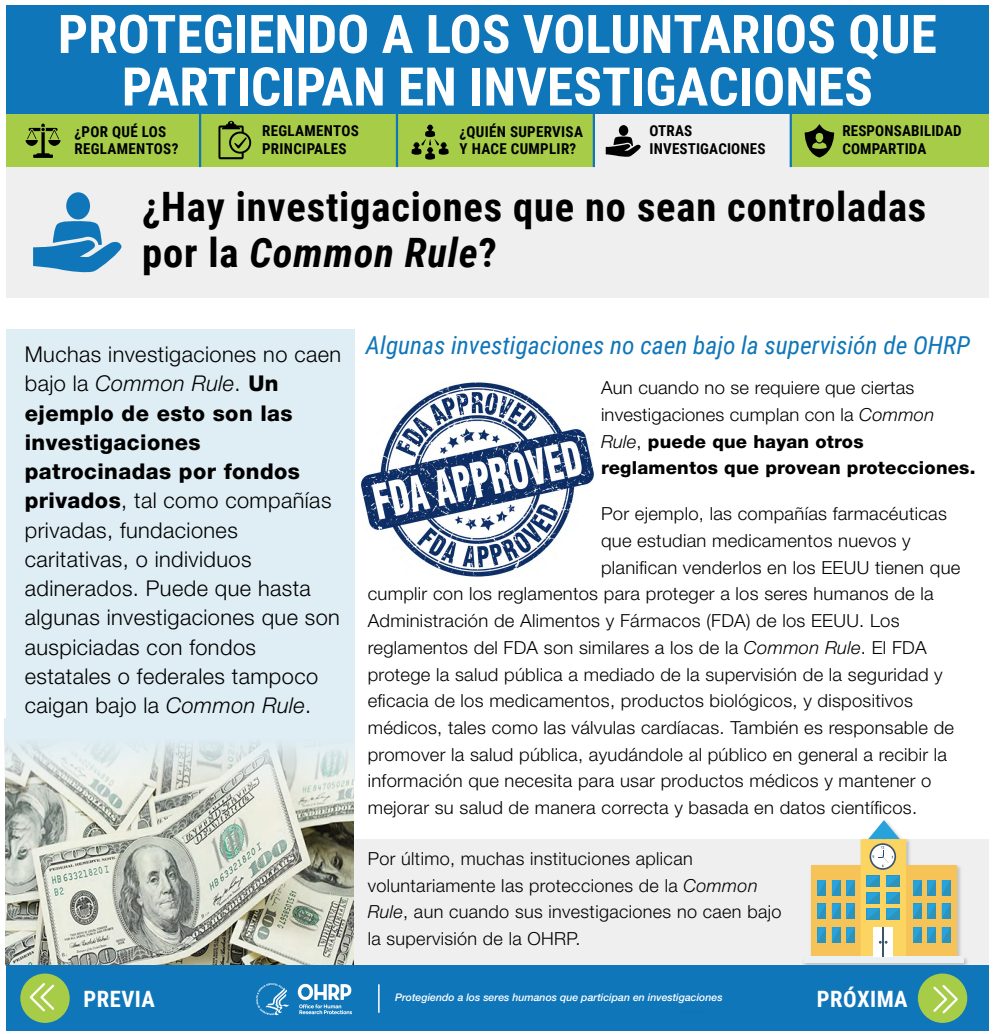
<style>
.page{position:relative;width:993px;height:1034px;background:#fff}
.page>*{position:absolute;margin:0;border:0;box-sizing:border-box;transform-origin:0 0}
.t1{font:700 53.25px/52.5px "Roboto Condensed";color:#fff;text-align:center}
.t2{font:700 40.5px/45.8px "Roboto Condensed";letter-spacing:.02em;color:#000}
.t3{font:italic 24.75px "Roboto Condensed";color:#0f76b9}
.t4{font:700 22.5px "Roboto Condensed";letter-spacing:.02em;color:#fff}
.t5{font:300 21.75px/29.2px "Helvetica Neue LT Std";letter-spacing:.02em;color:#000}
.t6{font:300 18px/26.7px "Helvetica Neue LT Std";letter-spacing:.015em;color:#000}
.t7{font:700 15px/17.2px "Roboto Condensed";letter-spacing:.02em;color:#000}
.t8{font:italic 500 10.5px "Helvetica Neue LT Std";color:#fff}
.s1{font-style:italic}
.s2{font-weight:800}
</style>
<div class="page">
<div style="left:6px;top:6px;width:982px;height:161px;background:#0f76b9"></div>
<div style="left:6px;top:839px;width:982px;height:126px;background:#efefef"></div>
<div style="left:6px;top:329px;width:348px;height:451px;background:#dfedf4"></div>
<div style="left:6px;top:167px;width:982px;height:130px;background:#efefef"></div>
<img style="left:803px;top:839px;width:165px;height:126px">
<div style="left:6px;top:115px;width:982px;height:52px;background:#a7cd48"></div>
<div style="left:594px;top:115px;width:195px;height:52px;background:#efefef"></div>
<hr style="left:199px;top:113px;width:2px;height:54px;background:#0f76b9">
<hr style="left:396px;top:113px;width:2px;height:54px;background:#0f76b9">
<hr style="left:592px;top:113px;width:3px;height:54px;background:#0f76b9">
<hr style="left:789px;top:113px;width:2px;height:54px;background:#0f76b9">
<svg style="left:26px;top:123px;width:35px;height:35px"></svg>
<svg style="left:229px;top:131px;width:22px;height:23px"></svg>
<svg style="left:231px;top:133px;width:18px;height:19px"></svg>
<svg style="left:218px;top:121px;width:29px;height:38px"></svg>
<svg style="left:411px;top:125px;width:38px;height:35px"></svg>
<div style="left:618px;top:125px;width:10px;height:11px;background:#000;border-radius:50%"></div>
<svg style="left:605px;top:136px;width:36px;height:21px"></svg>
<svg style="left:804px;top:124px;width:30px;height:33px"></svg>
<div style="left:66px;top:192px;width:24px;height:27px;background:#0f76b9;border-radius:50%"></div>
<svg style="left:33px;top:221px;width:89px;height:52px"></svg>
<img style="left:5px;top:760px;width:349px;height:204px">
<svg style="left:4px;top:718px;width:349px;height:84px"></svg>
<img style="left:361px;top:382px;width:232px;height:195px">
<div style="left:6px;top:965px;width:982px;height:65px;background:#0f76b9"></div>
<div style="left:810px;top:864px;width:146px;height:92px;background:#f6c358"></div>
<svg style="left:941px;top:880px;width:9px;height:14px"></svg>
<svg style="left:941px;top:903px;width:9px;height:15px"></svg>
<svg style="left:941px;top:927px;width:9px;height:14px"></svg>
<svg style="left:927px;top:880px;width:8px;height:14px"></svg>
<svg style="left:927px;top:903px;width:8px;height:15px"></svg>
<svg style="left:927px;top:927px;width:8px;height:14px"></svg>
<svg style="left:913px;top:880px;width:8px;height:14px"></svg>
<svg style="left:913px;top:903px;width:8px;height:15px"></svg>
<svg style="left:913px;top:927px;width:8px;height:14px"></svg>
<div style="left:803px;top:956px;width:160px;height:6px;background:#ebf0f3"></div>
<svg style="left:846px;top:880px;width:8px;height:14px"></svg>
<svg style="left:846px;top:903px;width:8px;height:15px"></svg>
<svg style="left:846px;top:927px;width:8px;height:14px"></svg>
<svg style="left:817px;top:880px;width:23px;height:14px"></svg>
<svg style="left:817px;top:903px;width:23px;height:15px"></svg>
<svg style="left:817px;top:927px;width:23px;height:14px"></svg>
<svg style="left:860px;top:820px;width:45px;height:136px"></svg>
<div style="left:20px;top:973px;width:50px;height:49px;background:#a7cd48;border-radius:50%"></div>
<svg style="left:28px;top:980px;width:26px;height:32px"></svg>
<img style="left:256px;top:983px;width:96px;height:33px">
<div style="left:917px;top:973px;width:50px;height:49px;background:#a7cd48;border-radius:50%"></div>
<svg style="left:933px;top:985px;width:25px;height:29px"></svg>
<svg style="left:378px;top:984px;width:1px;height:28px"></svg>
<h1 class="t1" style="left:58px;top:6px;width:880px">PROTEGIENDO A LOS VOLUNTARIOS QUE<br>PARTICIPAN EN INVESTIGACIONES</h1>
<p class="t7" style="left:75px;top:122px;width:105px">¿POR QUÉ LOS<br>REGLAMENTOS?</p>
<p class="t7" style="left:262px;top:122px;width:98px">REGLAMENTOS<br>PRINCIPALES</p>
<p class="t7" style="left:459px;top:122px;width:125px">¿QUIÉN SUPERVISA<br>Y HACE CUMPLIR?</p>
<p class="t7" style="left:649px;top:122px;width:117px">OTRAS<br>INVESTIGACIONES</p>
<p class="t7" style="left:842px;top:122px;width:121px">RESPONSABILIDAD<br>COMPARTIDA</p>
<p class="t2" style="left:142px;top:182px;width:785px">¿Hay investigaciones que no sean controladas por la <span class="s1">Common Rule</span>?</p>
<p class="t5" style="left:25px;top:339px;width:318px">Muchas investigaciones no caen bajo la <span class="s1">Common Rule</span>. <span class="s2">Un ejemplo de esto son las investigaciones patrocinadas por fondos privados</span>, tal como compañías privadas, fundaciones caritativas, o individuos adinerados. Puede que hasta algunas investigaciones que son auspiciadas con fondos estatales o federales tampoco caigan bajo la <span class="s1">Common Rule</span>.</p>
<p class="t3" style="left:366px;top:327px;width:605px">Algunas investigaciones no caen bajo la supervisión de OHRP</p>
<p class="t6" style="left:601px;top:374px;width:376px">Aun cuando no se requiere que ciertas investigaciones cumplan con la <span class="s1">Common Rule</span>, <span class="s2">puede que hayan otros reglamentos que provean protecciones.</span></p>
<p class="t6" style="left:601px;top:500px;width:347px">Por ejemplo, las compañías farmacéuticas</p>
<p class="t6" style="left:601px;top:526px;width:311px">que estudian medicamentos nuevos y</p>
<p class="t6" style="left:601px;top:553px;width:361px">planifican venderlos en los EEUU tienen que</p>
<p class="t6" style="left:367px;top:580px;width:567px">cumplir con los reglamentos para proteger a los seres humanos de la</p>
<p class="t6" style="left:367px;top:606px;width:533px">Administración de Alimentos y Fármacos (FDA) de los EEUU. Los</p>
<p class="t6" style="left:367px;top:633px;width:560px">reglamentos del FDA son similares a los de la <span class="s1">Common Rule</span>. El FDA</p>
<p class="t6" style="left:367px;top:660px;width:576px">protege la salud pública a mediado de la supervisión de la seguridad y</p>
<p class="t6" style="left:367px;top:687px;width:546px">eficacia de los medicamentos, productos biológicos, y dispositivos</p>
<p class="t6" style="left:367px;top:713px;width:587px">médicos, tales como las válvulas cardíacas. También es responsable de</p>
<p class="t6" style="left:367px;top:740px;width:580px">promover la salud pública, ayudándole al público en general a recibir la</p>
<p class="t6" style="left:367px;top:767px;width:565px">información que necesita para usar productos médicos y mantener o</p>
<p class="t6" style="left:367px;top:793px;width:551px">mejorar su salud de manera correcta y basada en datos científicos.</p>
<p class="t6" style="left:367px;top:844px;width:415px">Por último, muchas instituciones aplican voluntariamente las protecciones de la <span class="s1">Common Rule</span>, aun cuando sus investigaciones no caen bajo la supervisión de la OHRP.</p>
<p class="t4" style="left:84px;top:983px;width:73px">PREVIA</p>
<p class="t8" style="left:395px;top:990px;width:329px">Protegiendo a los seres humanos que participan en investigaciones</p>
<p class="t4" style="left:816px;top:983px;width:92px">PRÓXIMA</p>
</div>
